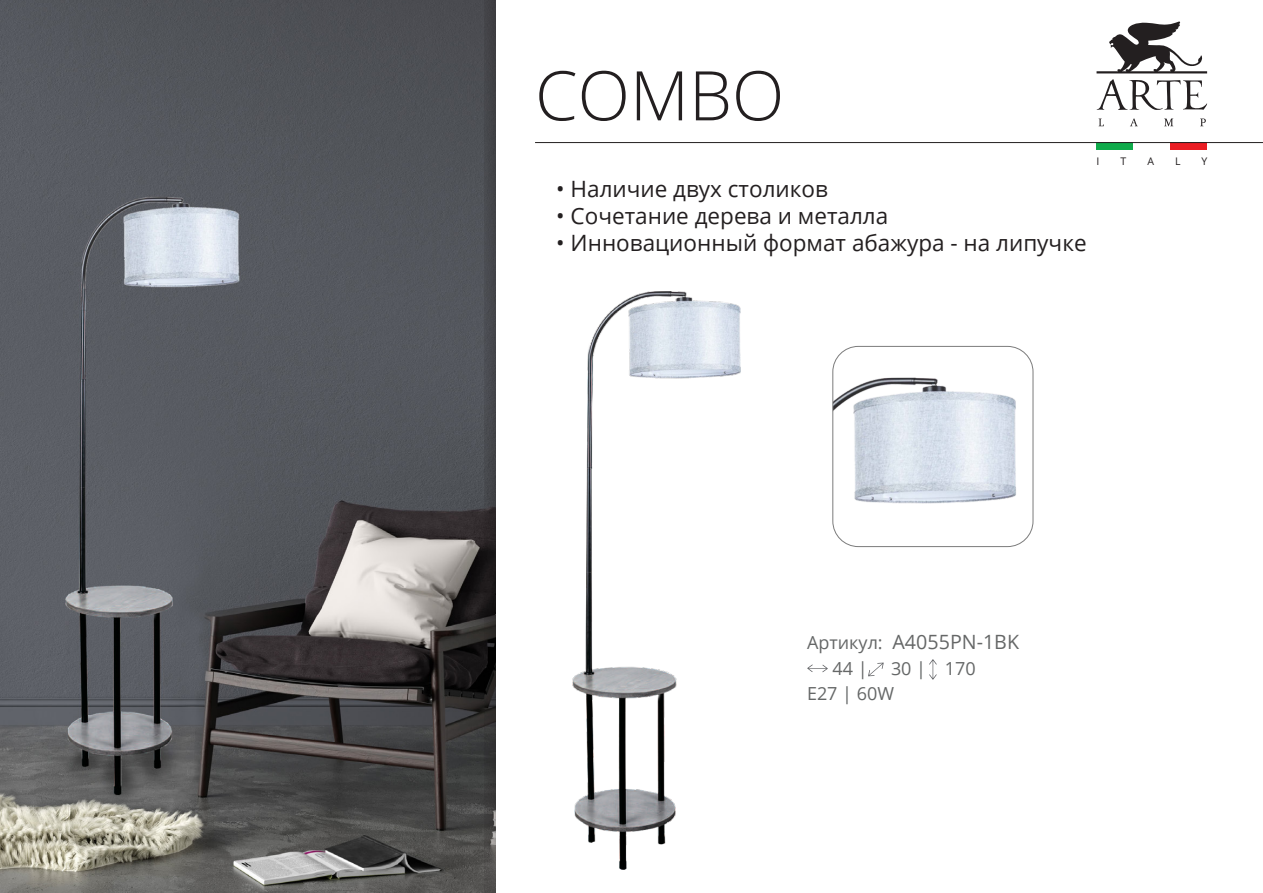
<style>
.page{position:relative;width:1263px;height:893px;background:#fff}
.page>*{position:absolute;margin:0;border:0;box-sizing:border-box;transform-origin:0 0}
.t1{font:68.4px "Open Sans";color:#231f20}
.t2{font:22.5px "Open Sans";color:#231f20}
.t3{font:19.65px "Open Sans";color:#656767}
.t4{font:18px "Open Sans";color:#656767}
.t5{font:10.5px "Open Sans";color:#231f20}
.s1{font-size:18px}
</style>
<div class="page">
<img style="left:0;top:0;width:484px;height:893px">
<svg style="left:484px;top:0;width:12px;height:893px;background:#3c3c3e"></svg>
<div style="left:1096px;top:143px;width:37px;height:7px;background:#0fab4b"></div>
<div style="left:1170px;top:143px;width:37px;height:7px;background:#eb1d24"></div>
<svg style="left:1096px;top:79px;width:111px;height:31px"></svg>
<svg style="left:1096px;top:21px;width:111px;height:52px"></svg>
<svg style="left:1099px;top:119px;width:5px;height:7px"></svg>
<svg style="left:1130px;top:119px;width:8px;height:7px"></svg>
<svg style="left:1164px;top:119px;width:9px;height:7px"></svg>
<svg style="left:1200px;top:119px;width:6px;height:7px"></svg>
<hr style="left:535px;top:142px;width:728px;height:1px;background:#231f20">
<svg style="left:929px;top:659px;width:8px;height:21px"></svg>
<svg style="left:807px;top:664px;width:21px;height:8px"></svg>
<svg style="left:868px;top:663px;width:16px;height:13px"></svg>
<img style="left:572px;top:291px;width:169px;height:579px">
<img style="left:834px;top:378px;width:182px;height:169px">
<div style="left:832px;top:346px;width:201px;height:201px;border:1px solid #7c7c7c;border-radius:26px"></div>
<h1 class="t1" style="left:535px;top:49px;width:251px">COMBO</h1>
<p class="t2" style="left:556px;top:173px;width:273px">• Наличие двух столиков</p>
<p class="t2" style="left:556px;top:200px;width:333px">• Сочетание дерева и металла</p>
<p class="t2" style="left:556px;top:227px;width:532px">• Инновационный формат абажура - на липучке</p>
<p class="t5" style="left:1096px;top:154px;width:4px">I</p>
<p class="t5" style="left:1120px;top:154px;width:7px">T</p>
<p class="t5" style="left:1147px;top:154px;width:8px">A</p>
<p class="t5" style="left:1175px;top:154px;width:7px">L</p>
<p class="t5" style="left:1201px;top:154px;width:7px">Y</p>
<p class="t3" style="left:807px;top:628px;width:214px"><span class="s1">Артикул:</span> A4055PN-1BK</p>
<p class="t4" style="left:807px;top:681px;width:89px">E27 | 60W</p>
<p class="t4" style="left:832px;top:656px;width:37px">44 |</p>
<p class="t4" style="left:891px;top:656px;width:86px">30 | 170</p>
</div>
